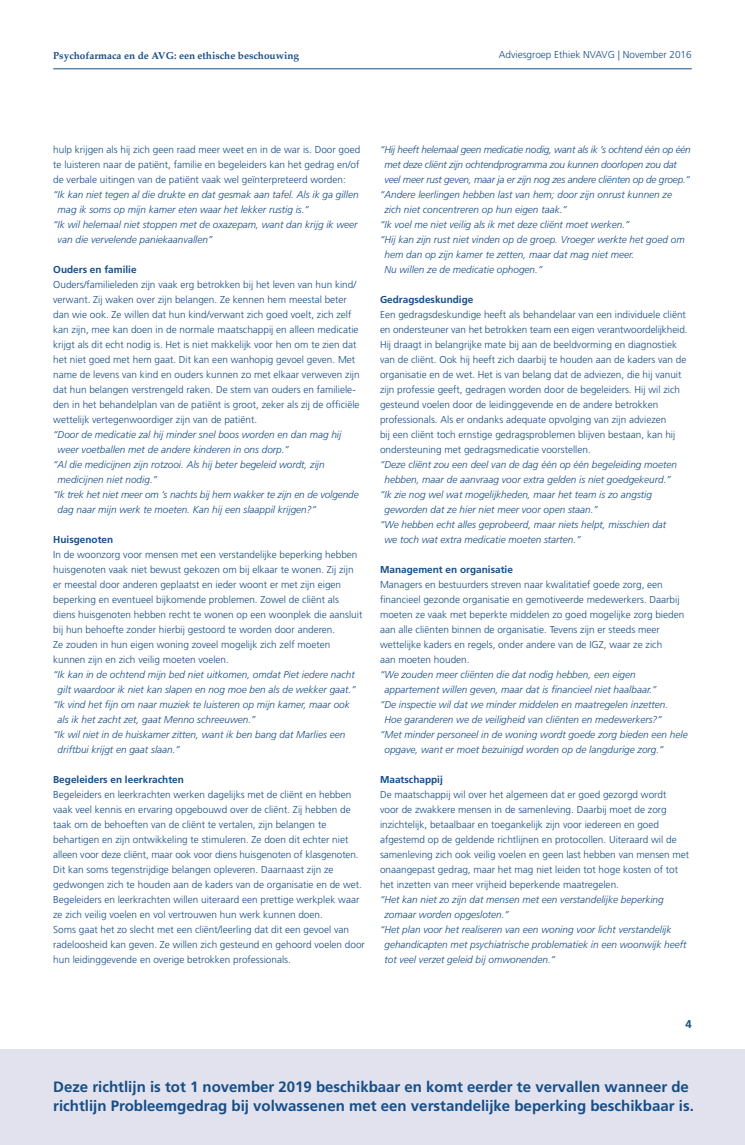
<style>
.page{position:relative;width:745px;height:1145px;background:#fff}
.page>*{position:absolute;margin:0;border:0;box-sizing:border-box;transform-origin:0 0}
.kop{font:700 15px/18.8px "Frutiger";color:#174d86}
.t1{font:700 11.25px "Frutiger";color:#174d86}
.body{font:300 10px/15px "Frutiger";color:#174d86}
.body_cursief{font:italic 300 10px/15px "Frutiger";color:#174d86}
.body_cursief-2{font:italic 300 10px/15px "Frutiger";letter-spacing:-.02em;color:#174d86}
.onderkop_blauw{font:700 10px "Frutiger";color:#174d86}
.t2{font:700 10px "Palatino";color:#174d86}
</style>
<div class="page">
<hr style="left:53px;top:68px;width:638px;height:1px;background:#174d86">
<div style="left:0;top:1049px;width:744px;height:95px;background:#e1e2ed"></div>
<p class="t2" style="left:53px;top:47px;width:247px">Psychofarmaca en de AVG: een ethische beschouwing</p>
<p class="body" style="left:498px;top:47px;width:194px">Adviesgroep Ethiek NVAVG | November 2016</p>
<p class="body" style="left:53px;top:142px;width:308px;text-align:justify">hulp krijgen als hij zich geen raad meer weet en in de war is. Door goed te luisteren naar de patiënt, familie en begeleiders kan het gedrag en/of de verbale uitingen van de patiënt vaak wel geïnterpreteerd worden:</p>
<p class="body_cursief" style="left:58px;top:187px;width:302px;text-indent:-4px">“Ik kan niet tegen al die drukte en dat gesmak aan tafel. Als ik ga gillen mag ik soms op mijn kamer eten waar het lekker rustig is.”</p>
<p class="body_cursief" style="left:58px;top:217px;width:301px;text-indent:-4px">“Ik wil helemaal niet stoppen met de oxazepam, want dan krijg ik weer van die vervelende paniekaanvallen”</p>
<p class="onderkop_blauw" style="left:53px;top:263px;width:85px">Ouders en familie</p>
<p class="body" style="left:53px;top:277px;width:308px">Ouders/familieleden zijn vaak erg betrokken bij het leven van hun kind/ verwant. Zij waken over zijn belangen. Ze kennen hem meestal beter dan wie ook. Ze willen dat hun kind/verwant zich goed voelt, zich zelf kan zijn, mee kan doen in de normale maatschappij en alleen medicatie krijgt als dit echt nodig is. Het is niet makkelijk voor hen om te zien dat het niet goed met hem gaat. Dit kan een wanhopig gevoel geven. Met name de levens van kind en ouders kunnen zo met elkaar verweven zijn dat hun belangen verstrengeld raken. De stem van ouders en familiele&shy;den in het behandelplan van de patiënt is groot, zeker als zij de officiële wettelijk vertegenwoordiger zijn van de patiënt.</p>
<p class="body_cursief" style="left:58px;top:427px;width:285px;text-indent:-4px">“Door de medicatie zal hij minder snel boos worden en dan mag hij weer voetballen met de andere kinderen in ons dorp.”</p>
<p class="body_cursief" style="left:58px;top:457px;width:268px;text-indent:-4px">“Al die medicijnen zijn rotzooi. Als hij beter begeleid wordt, zijn medicijnen niet nodig.”</p>
<p class="body_cursief" style="left:58px;top:487px;width:302px;text-indent:-4px">“Ik trek het niet meer om ’s nachts bij hem wakker te zijn en de volgende dag naar mijn werk te moeten. Kan hij een slaappil krijgen?”</p>
<p class="onderkop_blauw" style="left:53px;top:533px;width:61px">Huisgenoten</p>
<p class="body" style="left:53px;top:547px;width:310px">In de woonzorg voor mensen met een verstandelijke beperking hebben huisgenoten vaak niet bewust gekozen om bij elkaar te wonen. Zij zijn er meestal door anderen geplaatst en ieder woont er met zijn eigen beperking en eventueel bijkomende problemen. Zowel de cliënt als diens huisgenoten hebben recht te wonen op een woonplek die aansluit bij hun behoefte zonder hierbij gestoord te worden door anderen.<br>Ze zouden in hun eigen woning zoveel mogelijk zich zelf moeten kunnen zijn en zich veilig moeten voelen.</p>
<p class="body_cursief" style="left:53px;top:667px;width:304px;text-align:center">“Ik kan in de ochtend mijn bed niet uitkomen, omdat Piet iedere nacht gilt waardoor ik niet kan slapen en nog moe ben als de wekker gaat.”</p>
<p class="body_cursief" style="left:58px;top:697px;width:293px;text-indent:-4px">“Ik vind het fijn om naar muziek te luisteren op mijn kamer, maar ook als ik het zacht zet, gaat Menno schreeuwen.”</p>
<p class="body_cursief" style="left:58px;top:727px;width:289px;text-indent:-4px">“Ik wil niet in de huiskamer zitten, want ik ben bang dat Marlies een driftbui krijgt en gaat slaan.”</p>
<p class="onderkop_blauw" style="left:53px;top:773px;width:132px">Begeleiders en leerkrachten</p>
<p class="body" style="left:53px;top:787px;width:310px">Begeleiders en leerkrachten werken dagelijks met de cliënt en hebben vaak veel kennis en ervaring opgebouwd over de cliënt. Zij hebben de taak om de behoeften van de cliënt te vertalen, zijn belangen te behartigen en zijn ontwikkeling te stimuleren. Ze doen dit echter niet alleen voor deze cliënt, maar ook voor diens huisgenoten of klasgenoten.<br>Dit kan soms tegenstrijdige belangen opleveren. Daarnaast zijn ze gedwongen zich te houden aan de kaders van de organisatie en de wet.</p>
<p class="body" style="left:53px;top:892px;width:313px">Begeleiders en leerkrachten willen uiteraard een prettige werkplek waar ze zich veilig voelen en vol vertrouwen hun werk kunnen doen.<br>Soms gaat het zo slecht met een cliënt/leerling dat dit een gevoel van radeloosheid kan geven. Ze willen zich gesteund en gehoord voelen door hun leidinggevende en overige betrokken professionals.</p>
<p class="body_cursief-2" style="left:384px;top:142px;width:308px;text-indent:-4px">“Hij heeft helemaal geen medicatie nodig, want als ik ’s ochtend één op één met deze cliënt zijn ochtendprogramma zou kunnen doorlopen zou dat veel meer rust geven, maar ja er zijn nog zes andere cliënten op de groep.“</p>
<p class="body_cursief" style="left:384px;top:187px;width:289px;text-indent:-4px">“Andere leerlingen hebben last van hem; door zijn onrust kunnen ze zich niet concentreren op hun eigen taak.”</p>
<p class="body_cursief" style="left:380px;top:217px;width:251px">“Ik voel me niet veilig als ik met deze cliënt moet werken.”</p>
<p class="body_cursief" style="left:384px;top:232px;width:301px;text-indent:-4px">“Hij kan zijn rust niet vinden op de groep. Vroeger werkte het goed om hem dan op zijn kamer te zetten, maar dat mag niet meer.<br>Nu willen ze de medicatie ophogen.”</p>
<p class="onderkop_blauw" style="left:380px;top:293px;width:95px">Gedragsdeskundige</p>
<p class="body" style="left:380px;top:307px;width:309px">Een gedragsdeskundige heeft als behandelaar van een individuele cliënt en ondersteuner van het betrokken team een eigen verantwoordelijkheid.<br>Hij draagt in belangrijke mate bij aan de beeldvorming en diagnostiek van de cliënt. Ook hij heeft zich daarbij te houden aan de kaders van de organisatie en de wet. Het is van belang dat de adviezen, die hij vanuit zijn professie geeft, gedragen worden door de begeleiders. Hij wil zich gesteund voelen door de leidinggevende en de andere betrokken professionals. Als er ondanks adequate opvolging van zijn adviezen<br>bij een cliënt toch ernstige gedragsproblemen blijven bestaan, kan hij ondersteuning met gedragsmedicatie voorstellen.</p>
<p class="body_cursief" style="left:380px;top:457px;width:298px;text-align:center">“Deze cliënt zou een deel van de dag één op één begeleiding moeten hebben, maar de aanvraag voor extra gelden is niet goedgekeurd.”</p>
<p class="body_cursief" style="left:384px;top:487px;width:269px;text-indent:-4px">“Ik zie nog wel wat mogelijkheden, maar het team is zo angstig geworden dat ze hier niet meer voor open staan.”</p>
<p class="body_cursief" style="left:384px;top:517px;width:283px;text-indent:-4px">“We hebben echt alles geprobeerd, maar niets helpt, misschien dat we toch wat extra medicatie moeten starten.”</p>
<p class="onderkop_blauw" style="left:380px;top:563px;width:134px">Management en organisatie</p>
<p class="body" style="left:380px;top:577px;width:305px">Managers en bestuurders streven naar kwalitatief goede zorg, een financieel gezonde organisatie en gemotiveerde medewerkers. Daarbij moeten ze vaak met beperkte middelen zo goed mogelijke zorg bieden aan alle cliënten binnen de organisatie. Tevens zijn er steeds meer wettelijke kaders en regels, onder andere van de IGZ, waar ze zich<br>aan moeten houden.</p>
<p class="body_cursief" style="left:384px;top:667px;width:273px;text-indent:-4px">“We zouden meer cliënten die dat nodig hebben, een eigen appartement willen geven, maar dat is financieel niet haalbaar.”</p>
<p class="body_cursief" style="left:380px;top:697px;width:289px;text-align:center">“De inspectie wil dat we minder middelen en maatregelen inzetten.<br>Hoe garanderen we de veiligheid van cliënten en medewerkers?”</p>
<p class="body_cursief" style="left:384px;top:727px;width:304px;text-indent:-4px">“Met minder personeel in de woning wordt goede zorg bieden een hele opgave, want er moet bezuinigd worden op de langdurige zorg.”</p>
<p class="onderkop_blauw" style="left:380px;top:773px;width:64px">Maatschappij</p>
<p class="body" style="left:380px;top:787px;width:310px">De maatschappij wil over het algemeen dat er goed gezorgd wordt<br>voor de zwakkere mensen in de samenleving. Daarbij moet de zorg inzichtelijk, betaalbaar en toegankelijk zijn voor iedereen en goed afgestemd op de geldende richtlijnen en protocollen. Uiteraard wil de samenleving zich ook veilig voelen en geen last hebben van mensen met onaangepast gedrag, maar het mag niet leiden tot hoge kosten of tot het inzetten van meer vrijheid beperkende maatregelen.</p>
<p class="body_cursief" style="left:384px;top:892px;width:280px;text-indent:-4px">“Het kan niet zo zijn dat mensen met een verstandelijke beperking zomaar worden opgesloten.”</p>
<p class="body_cursief" style="left:384px;top:922px;width:303px;text-indent:-4px">“Het plan voor het realiseren van een woning voor licht verstandelijk gehandicapten met psychiatrische problematiek in een woonwijk heeft tot veel verzet geleid bij omwonenden.”</p>
<p class="t1" style="left:685px;top:1017px;width:8px">4</p>
<p class="kop" style="left:53px;top:1077px;width:641px">Deze richtlijn is tot 1 november 2019 beschikbaar en komt eerder te vervallen wanneer de richtlijn Probleemgedrag bij volwassenen met een verstandelijke beperking beschikbaar is.</p>
</div>
